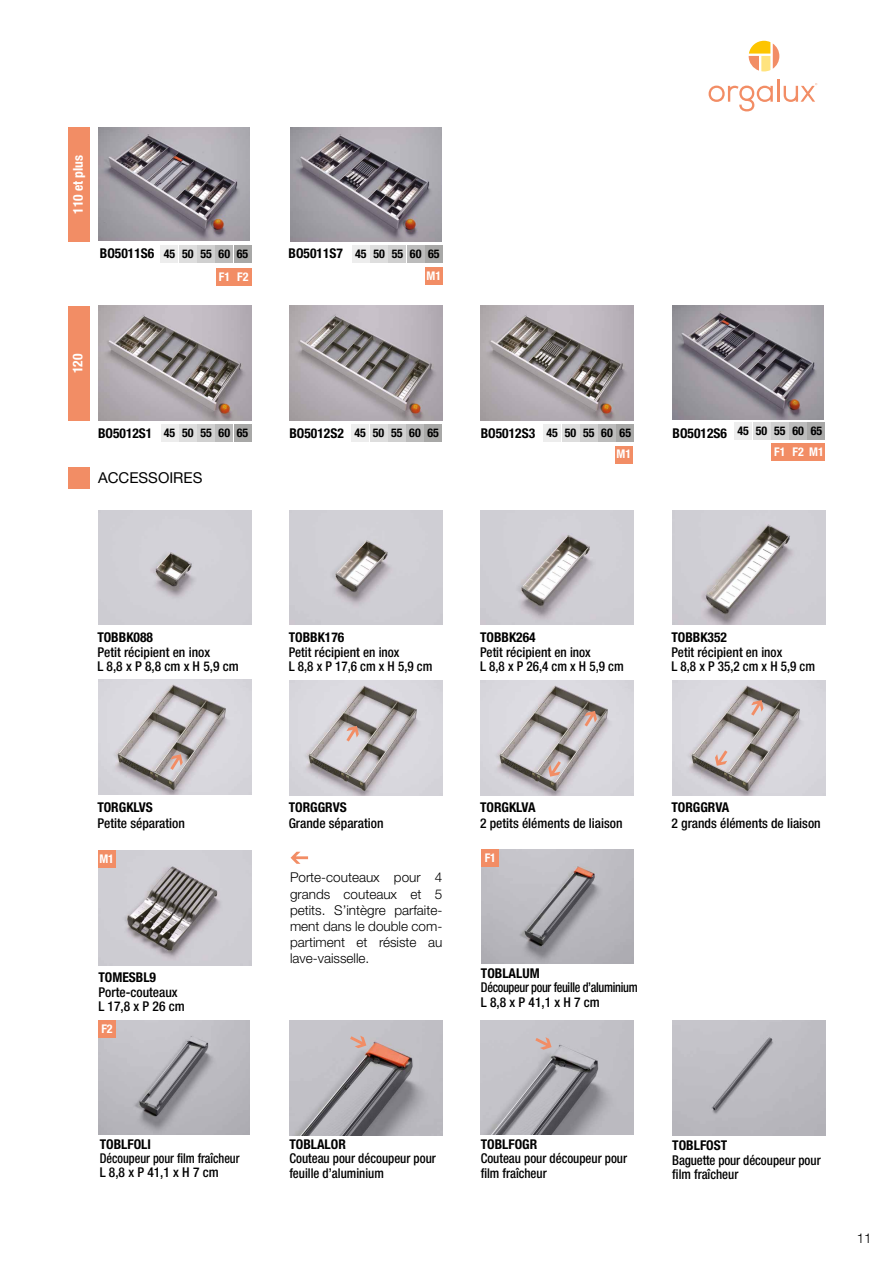
<style>
.page{position:relative;width:893px;height:1263px;background:#fff}
.page>*{position:absolute;margin:0;border:0;box-sizing:border-box;transform-origin:0 0}
.t1{font:15px "Helvetica Neue LT Std";color:#000}
.t2{font:500 condensed 13.5px/14.4px "Helvetica Neue LT Std";color:#000}
.t3{font:700 condensed 13.5px "Helvetica Neue LT Std";color:#000}
.t4{font:300 13.5px/16.2px "Helvetica Neue LT Std";color:#000;text-align:justify}
.t5{font:500 condensed 13.5px/14.4px "Helvetica Neue LT Std";color:#000;scale:.95 1}
.t6{font:500 condensed 13.5px/14.4px "Helvetica Neue LT Std";letter-spacing:-.025em;color:#000;scale:.9 1}
.t7{font:500 condensed 13.5px/14.4px "Helvetica Neue LT Std";color:#000;scale:.9 1}
.t8{font:700 condensed 13.5px "Helvetica Neue LT Std";color:#fff}
.t9{font:700 condensed 12px/20.7px "Helvetica Neue LT Std";color:#000;text-align:right}
.t10{font:700 condensed 12px "Helvetica Neue LT Std";color:#fff}
.s1{font-size:13.5px}
.s2{color:#fff}
</style>
<div class="page">
<div style="left:68px;top:127px;width:22px;height:115px;background:#f28d65"></div>
<img style="left:98px;top:127px;width:152px;height:114px">
<img style="left:290px;top:128px;width:152px;height:113px">
<div style="left:425px;top:246px;width:17px;height:17px;background:#a8a8a7"></div>
<div style="left:407px;top:246px;width:17px;height:17px;background:#bcbcbc"></div>
<div style="left:389px;top:246px;width:17px;height:17px;background:#d0d0d0"></div>
<div style="left:371px;top:246px;width:17px;height:17px;background:#dedede"></div>
<div style="left:352px;top:246px;width:17px;height:17px;background:#ededed"></div>
<div style="left:234px;top:246px;width:17px;height:17px;background:#a8a8a7"></div>
<div style="left:216px;top:246px;width:17px;height:17px;background:#bcbcbc"></div>
<div style="left:198px;top:246px;width:17px;height:17px;background:#d0d0d0"></div>
<div style="left:179px;top:246px;width:17px;height:17px;background:#dedede"></div>
<div style="left:161px;top:246px;width:17px;height:17px;background:#ededed"></div>
<div style="left:234px;top:268px;width:17px;height:17px;background:#f28d65"></div>
<div style="left:216px;top:268px;width:17px;height:17px;background:#f28d65"></div>
<img style="left:98px;top:306px;width:153px;height:114px">
<img style="left:289px;top:306px;width:153px;height:114px">
<div style="left:68px;top:306px;width:22px;height:115px;background:#f28d65"></div>
<img style="left:481px;top:306px;width:153px;height:114px">
<div style="left:615px;top:446px;width:17px;height:17px;background:#f28d65"></div>
<div style="left:234px;top:425px;width:17px;height:17px;background:#a8a8a7"></div>
<div style="left:216px;top:425px;width:17px;height:17px;background:#bcbcbc"></div>
<div style="left:198px;top:425px;width:17px;height:17px;background:#d0d0d0"></div>
<div style="left:179px;top:425px;width:17px;height:17px;background:#dedede"></div>
<div style="left:161px;top:425px;width:17px;height:17px;background:#ededed"></div>
<div style="left:425px;top:425px;width:17px;height:17px;background:#a8a8a7"></div>
<div style="left:406px;top:425px;width:17px;height:17px;background:#bcbcbc"></div>
<div style="left:388px;top:425px;width:17px;height:17px;background:#d0d0d0"></div>
<div style="left:370px;top:425px;width:17px;height:17px;background:#dedede"></div>
<div style="left:352px;top:425px;width:17px;height:17px;background:#ededed"></div>
<div style="left:617px;top:425px;width:17px;height:17px;background:#a8a8a7"></div>
<div style="left:599px;top:425px;width:17px;height:17px;background:#bcbcbc"></div>
<div style="left:580px;top:425px;width:17px;height:17px;background:#d0d0d0"></div>
<div style="left:562px;top:425px;width:17px;height:17px;background:#dedede"></div>
<div style="left:544px;top:425px;width:17px;height:17px;background:#ededed"></div>
<img style="left:672px;top:306px;width:152px;height:113px">
<div style="left:808px;top:423px;width:17px;height:17px;background:#a8a8a7"></div>
<div style="left:790px;top:423px;width:17px;height:17px;background:#bcbcbc"></div>
<div style="left:771px;top:423px;width:17px;height:17px;background:#d0d0d0"></div>
<div style="left:753px;top:423px;width:17px;height:17px;background:#dedede"></div>
<div style="left:735px;top:423px;width:17px;height:17px;background:#ededed"></div>
<div style="left:790px;top:443px;width:17px;height:17px;background:#f28d65"></div>
<div style="left:771px;top:443px;width:17px;height:17px;background:#f28d65"></div>
<div style="left:808px;top:443px;width:17px;height:17px;background:#f28d65"></div>
<div style="left:425px;top:267px;width:17px;height:17px;background:#f28d65"></div>
<div style="left:68px;top:467px;width:22px;height:22px;background:#f28d65"></div>
<img style="left:98px;top:510px;width:153px;height:115px">
<img style="left:289px;top:510px;width:153px;height:115px">
<img style="left:481px;top:510px;width:153px;height:115px">
<img style="left:672px;top:510px;width:153px;height:115px">
<img style="left:98px;top:680px;width:153px;height:115px">
<img style="left:289px;top:680px;width:153px;height:115px">
<img style="left:481px;top:680px;width:153px;height:115px">
<img style="left:672px;top:680px;width:153px;height:115px">
<svg style="left:584px;top:711px;width:13px;height:15px"></svg>
<svg style="left:346px;top:726px;width:13px;height:15px"></svg>
<svg style="left:170px;top:754px;width:13px;height:16px"></svg>
<img style="left:98px;top:851px;width:153px;height:114px">
<svg style="left:291px;top:852px;width:17px;height:12px"></svg>
<svg style="left:548px;top:761px;width:13px;height:16px"></svg>
<svg style="left:751px;top:700px;width:12px;height:16px"></svg>
<svg style="left:715px;top:750px;width:12px;height:16px"></svg>
<img style="left:99px;top:1021px;width:151px;height:114px">
<img style="left:482px;top:850px;width:151px;height:114px">
<img style="left:289px;top:1021px;width:153px;height:114px">
<img style="left:481px;top:1020px;width:153px;height:115px">
<img style="left:673px;top:1021px;width:153px;height:114px">
<svg style="left:350px;top:1035px;width:16px;height:13px"></svg>
<svg style="left:535px;top:1037px;width:17px;height:13px"></svg>
<svg style="left:749px;top:41px;width:30px;height:30px"></svg>
<svg style="left:709px;top:86px;width:64px;height:25px"></svg>
<hr style="left:777px;top:80px;width:2px;height:22px;background:#f28d65">
<svg style="left:784px;top:83px;width:33px;height:19px"></svg>
<div style="left:98px;top:851px;width:17px;height:17px;background:#f28d65"></div>
<div style="left:482px;top:850px;width:17px;height:17px;background:#f28d65"></div>
<div style="left:99px;top:1021px;width:17px;height:17px;background:#f28d65"></div>
<p class="t8" style="left:70px;top:214px;width:60px;rotate:-90deg">110 et plus</p>
<p class="t9" style="left:100px;top:243px;width:150px"><span class="s1">BO5011S6</span> 45 50 55 60 65</p>
<p class="t9" style="left:289px;top:243px;width:153px"><span class="s1">BO5011S7</span> 45 50 55 60 65</p>
<p class="t10" style="left:219px;top:269px;width:31px">F1 F2</p>
<p class="t10" style="left:427px;top:268px;width:16px">M1</p>
<p class="t8" style="left:69px;top:373px;width:21px;rotate:-90deg">120</p>
<p class="t9" style="left:164px;top:422px;width:86px">45 50 55 60 65</p>
<p class="t9" style="left:354px;top:422px;width:86px">45 50 55 60 65</p>
<p class="t9" style="left:546px;top:422px;width:86px">45 50 55 60 65</p>
<p class="t9" style="left:673px;top:420px;width:153px"><span class="s1">BO5012S6</span> 45 50 55 60 65<br><span class="s2">F1 F2 M1</span></p>
<p class="t3" style="left:98px;top:425px;width:56px">BO5012S1</p>
<p class="t3" style="left:289px;top:425px;width:56px">BO5012S2</p>
<p class="t3" style="left:481px;top:425px;width:56px">BO5012S3</p>
<p class="t10" style="left:617px;top:447px;width:16px">M1</p>
<p class="t1" style="left:98px;top:468px;width:106px">ACCESSOIRES</p>
<p class="t3" style="left:97px;top:629px;width:57px">TOBBK088</p>
<p class="t2" style="left:97px;top:644px;width:143px">Petit récipient en inox<br>L 8,8 x P 8,8 cm x H 5,9 cm</p>
<p class="t3" style="left:289px;top:629px;width:57px">TOBBK176</p>
<p class="t2" style="left:289px;top:644px;width:145px">Petit récipient en inox<br>L 8,8 x P 17,6 cm x H 5,9 cm</p>
<p class="t3" style="left:480px;top:629px;width:57px">TOBBK264</p>
<p class="t2" style="left:480px;top:644px;width:145px">Petit récipient en inox<br>L 8,8 x P 26,4 cm x H 5,9 cm</p>
<p class="t3" style="left:671px;top:629px;width:57px">TOBBK352</p>
<p class="t2" style="left:671px;top:644px;width:145px">Petit récipient en inox<br>L 8,8 x P 35,2 cm x H 5,9 cm</p>
<p class="t3" style="left:97px;top:799px;width:57px">TORGKLVS</p>
<p class="t2" style="left:97px;top:816px;width:89px">Petite séparation</p>
<p class="t3" style="left:289px;top:799px;width:60px">TORGGRVS</p>
<p class="t2" style="left:289px;top:816px;width:96px">Grande séparation</p>
<p class="t3" style="left:480px;top:799px;width:57px">TORGKLVA</p>
<p class="t2" style="left:480px;top:816px;width:144px">2 petits éléments de liaison</p>
<p class="t10" style="left:99px;top:851px;width:16px">M1</p>
<p class="t10" style="left:485px;top:851px;width:13px">F1</p>
<p class="t3" style="left:98px;top:969px;width:59px">TOMESBL9</p>
<p class="t2" style="left:98px;top:984px;width:88px">Porte-couteaux<br>L 17,8 x P 26 cm</p>
<p class="t10" style="left:101px;top:1021px;width:13px">F2</p>
<p class="t4" style="left:290px;top:869px;width:154px">Porte-couteaux pour 4 grands couteaux et 5 petits. S’intègre parfaite&shy;ment dans le double com&shy;partiment et résiste au lave-vaisselle.</p>
<p class="t3" style="left:481px;top:965px;width:60px">TOBLALUM</p>
<p class="t6" style="left:481px;top:980px;width:176px">Découpeur pour feuille d’aluminium<br>L 8,8 x P 41,1 x H 7 cm</p>
<p class="t3" style="left:671px;top:799px;width:60px">TORGGRVA</p>
<p class="t2" style="left:671px;top:816px;width:151px">2 grands éléments de liaison</p>
<p class="t3" style="left:100px;top:1135px;width:53px">TOBLFOLI</p>
<p class="t7" style="left:100px;top:1151px;width:157px">Découpeur pour film fraîcheur<br>L 8,8 x P 41,1 x H 7 cm</p>
<p class="t3" style="left:289px;top:1136px;width:58px">TOBLALOR</p>
<p class="t5" style="left:289px;top:1151px;width:156px">Couteau pour découpeur pour feuille d’aluminium</p>
<p class="t3" style="left:481px;top:1136px;width:58px">TOBLFOGR</p>
<p class="t5" style="left:481px;top:1151px;width:156px">Couteau pour découpeur pour film fraîcheur</p>
<p class="t3" style="left:672px;top:1137px;width:56px">TOBLFOST</p>
<p class="t5" style="left:672px;top:1152px;width:158px">Baguette pour découpeur pour film fraîcheur</p>
<p class="t4" style="left:857px;top:1230px;width:17px">11</p>
</div>
